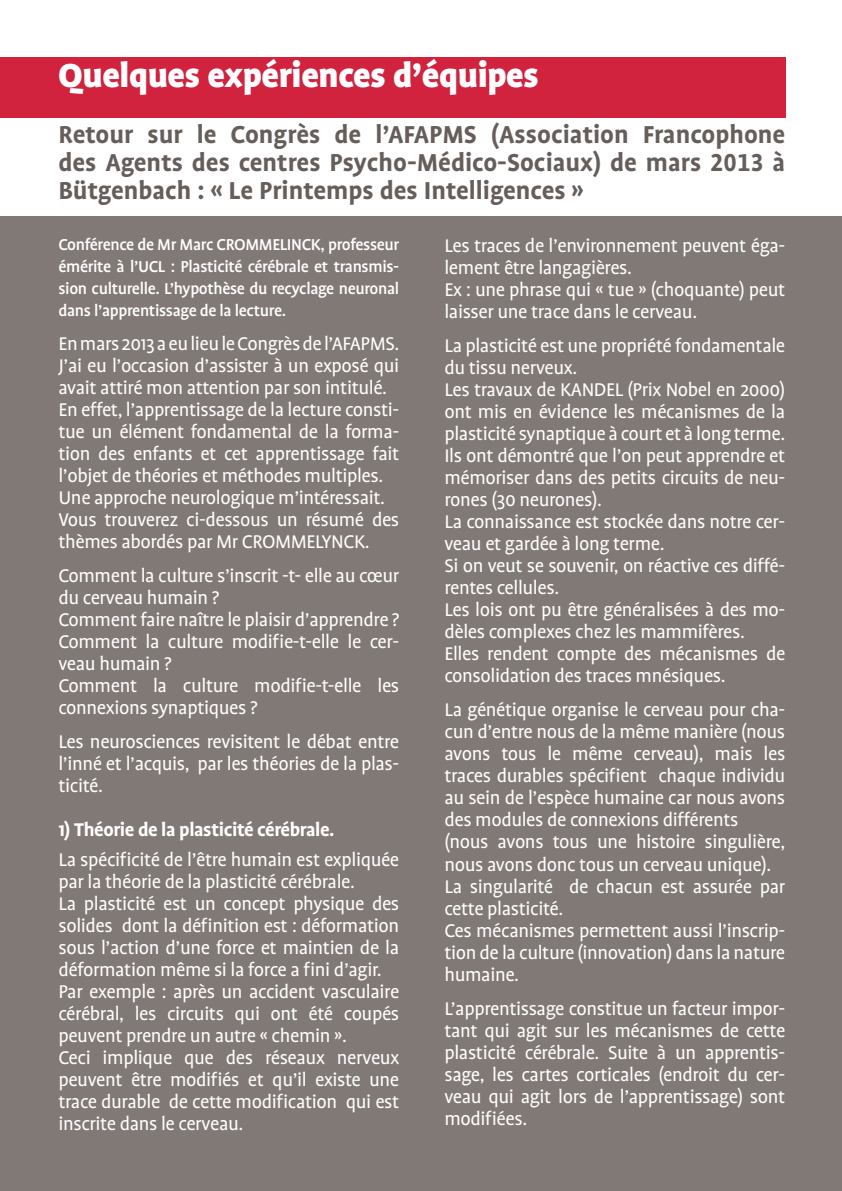
<style>
.page{position:relative;width:842px;height:1191px;background:#fff}
.page>*{position:absolute;margin:0;border:0;box-sizing:border-box;transform-origin:0 0}
.t1{font:900 38px "Profile OT";letter-spacing:-.01em;color:#fff}
.t2{font:700 28px/28px "Profile OT";color:#655e5b;text-align:justify}
.t3{font:21px/22px "Profile OT";letter-spacing:-.02em;color:#fff}
.t4{font:700 21px "Profile OT";letter-spacing:-.02em;color:#fff}
.t5{font:500 18px/22px "Profile OT";letter-spacing:-.02em;color:#fff;text-align:justify}
</style>
<div class="page">
<div style="left:0;top:57px;width:786px;height:61px;background:#d1223e"></div>
<div style="left:0;top:217px;width:842px;height:974px;background:#817975"></div>
<h1 class="t1" style="left:58px;top:54px;width:482px">Quelques expériences d’équipes</h1>
<h2 class="t2" style="left:58px;top:121px;width:728px">Retour sur le Congrès de l’AFAPMS (Association Francophone des Agents des centres Psycho-Médico-Sociaux) de mars 2013 à Bütgenbach : « Le Printemps des Intelligences »</h2>
<p class="t5" style="left:58px;top:233px;width:342px">Conférence de Mr Marc CROMMELINCK, professeur émérite à l’UCL : Plasticité cérébrale et transmis&shy;sion culturelle. L’hypothèse du recyclage neuronal dans l’apprentissage de la lecture.</p>
<p class="t3" style="left:58px;top:332px;width:342px">En mars 2013 a eu lieu le Congrès de l’AFAPMS.<br>J’ai eu l’occasion d’assister à un exposé qui avait attiré mon attention par son intitulé.<br>En effet, l’apprentissage de la lecture consti&shy;tue un élément fondamental de la forma&shy;tion des enfants et cet apprentissage fait l’objet de théories et méthodes multiples.<br>Une approche neurologique m’intéressait.<br>Vous trouverez ci-dessous un résumé des thèmes abordés par Mr CROMMELYNCK.</p>
<p class="t3" style="left:58px;top:564px;width:342px">Comment la culture s’inscrit -t- elle au cœur du cerveau humain ?<br>Comment faire naître le plaisir d’apprendre ?<br>Comment la culture modifie-t-elle le cer&shy;veau humain ?<br>Comment la culture modifie-t-elle les connexions synaptiques ?</p>
<p class="t3" style="left:58px;top:731px;width:342px;text-align:justify">Les neurosciences revisitent le débat entre l’inné et l’acquis, par les théories de la plas&shy;ticité.</p>
<p class="t4" style="left:58px;top:817px;width:278px">1) Théorie de la plasticité cérébrale.</p>
<p class="t3" style="left:58px;top:849px;width:342px">La spécificité de l’être humain est expliquée par la théorie de la plasticité cérébrale.<br>La plasticité est un concept physique des solides dont la définition est : déformation sous l’action d’une force et maintien de la déformation même si la force a fini d’agir.<br>Par exemple : après un accident vasculaire cérébral, les circuits qui ont été coupés peuvent prendre un autre « chemin ».<br>Ceci implique que des réseaux nerveux peuvent être modifiés et qu’il existe une trace durable de cette modification qui est inscrite dans le cerveau.</p>
<p class="t3" style="left:444px;top:235px;width:342px">Les traces de l’environnement peuvent éga&shy;lement être langagières.<br>Ex : une phrase qui « tue » (choquante) peut laisser une trace dans le cerveau.</p>
<p class="t3" style="left:444px;top:335px;width:342px">La plasticité est une propriété fondamentale du tissu nerveux.<br>Les travaux de KANDEL (Prix Nobel en 2000) ont mis en évidence les mécanismes de la plasticité synaptique à court et à long terme.<br>Ils ont démontré que l’on peut apprendre et mémoriser dans des petits circuits de neu&shy;rones (30 neurones).<br>La connaissance est stockée dans notre cer&shy;veau et gardée à long terme.<br>Si on veut se souvenir, on réactive ces diffé&shy;rentes cellules.<br>Les lois ont pu être généralisées à des mo&shy;dèles complexes chez les mammifères.<br>Elles rendent compte des mécanismes de consolidation des traces mnésiques.</p>
<p class="t3" style="left:444px;top:699px;width:342px">La génétique organise le cerveau pour cha&shy;cun d’entre nous de la même manière (nous avons tous le même cerveau), mais les traces durables spécifient chaque individu au sein de l’espèce humaine car nous avons des modules de connexions différents (nous avons tous une histoire singulière, nous avons donc tous un cerveau unique).<br>La singularité de chacun est assurée par cette plasticité.<br>Ces mécanismes permettent aussi l’inscrip&shy;tion de la culture (innovation) dans la nature humaine.</p>
<p class="t3" style="left:444px;top:997px;width:342px;text-align:justify">L’apprentissage constitue un facteur impor&shy;tant qui agit sur les mécanismes de cette plasticité cérébrale. Suite à un apprentis&shy;sage, les cartes corticales (endroit du cer&shy;veau qui agit lors de l’apprentissage) sont modifiées.</p>
</div>
